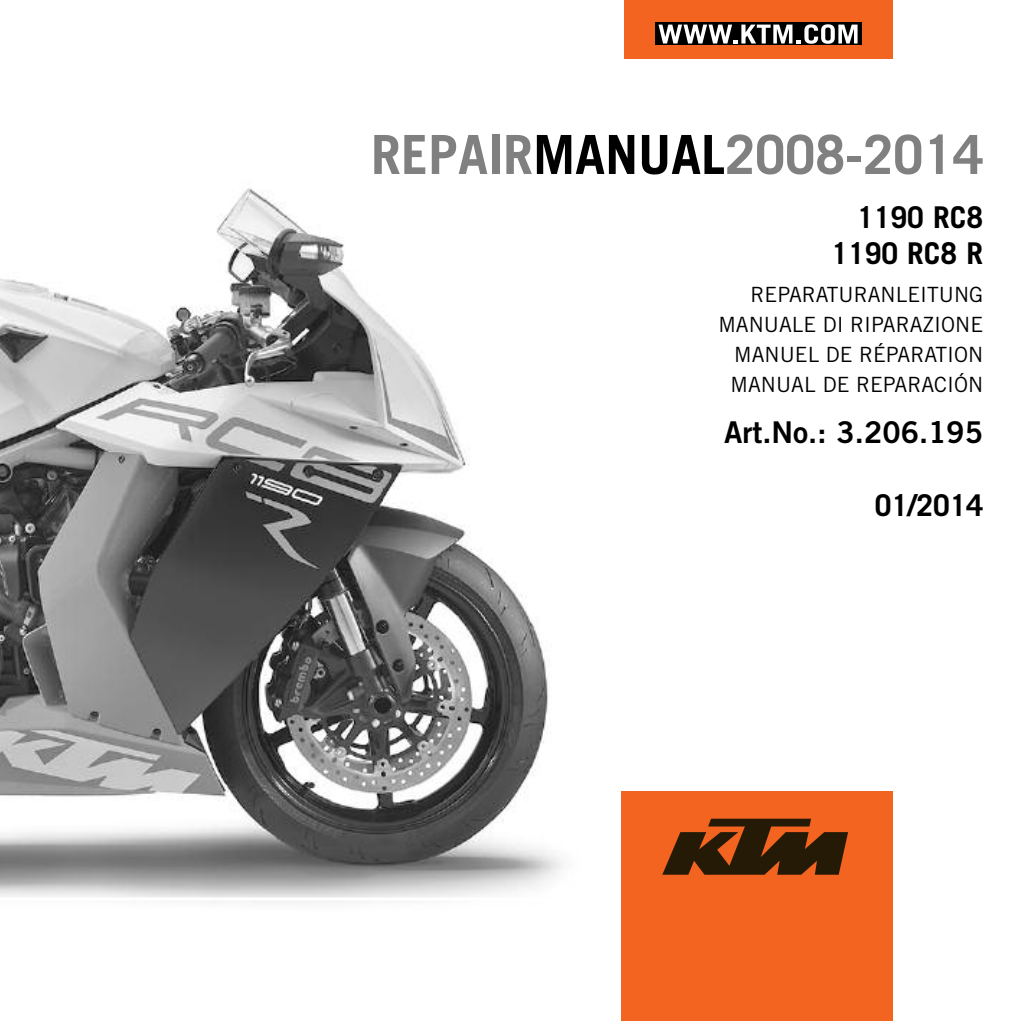
<style>
.page{position:relative;width:1029px;height:1021px;background:#fff}
.page>*{position:absolute;margin:0;border:0;box-sizing:border-box;transform-origin:0 0}
.t1{font:700 54px "Trade Gothic";color:#808080}
.t2{font:700 30px/36px "Trade Gothic";color:#000;text-align:right}
.t3{font:30px "Trade Gothic Bold Two";color:#000}
.t4{font:21px/30px "Trade Gothic";color:#000;text-align:right}
.s1{color:#000}
</style>
<div class="page">
<img style="left:0;top:188px;width:563px;height:715px">
<hr style="left:0;top:897px;width:1029px;height:3px;background:#fff">
<div style="left:624px;top:0;width:269px;height:59px;background:#f36421"></div>
<div style="left:655px;top:23px;width:207px;height:22px;background:#000"></div>
<svg style="left:659px;top:24px;width:199px;height:20px"></svg>
<div style="left:621px;top:791px;width:272px;height:229px;background:#f36421"></div>
<svg style="left:662px;top:818px;width:186px;height:56px"></svg>
<h1 class="t1" style="left:371px;top:121px;width:614px">REPAIR<span class="s1">MANUAL</span>2008-2014</h1>
<h2 class="t2" style="left:831px;top:199px;width:153px">1190 RC8<br>1190 RC8 R</h2>
<p class="t4" style="left:718px;top:279px;width:266px">REPARATURANLEITUNG<br>MANUALE DI RIPARAZIONE<br>MANUEL DE RÉPARATION<br>MANUAL DE REPARACIÓN</p>
<h2 class="t3" style="left:724px;top:414px;width:261px">Art.No.: 3.206.195</h2>
<h2 class="t2" style="left:875px;top:487px;width:110px">01/2014</h2>
</div>
